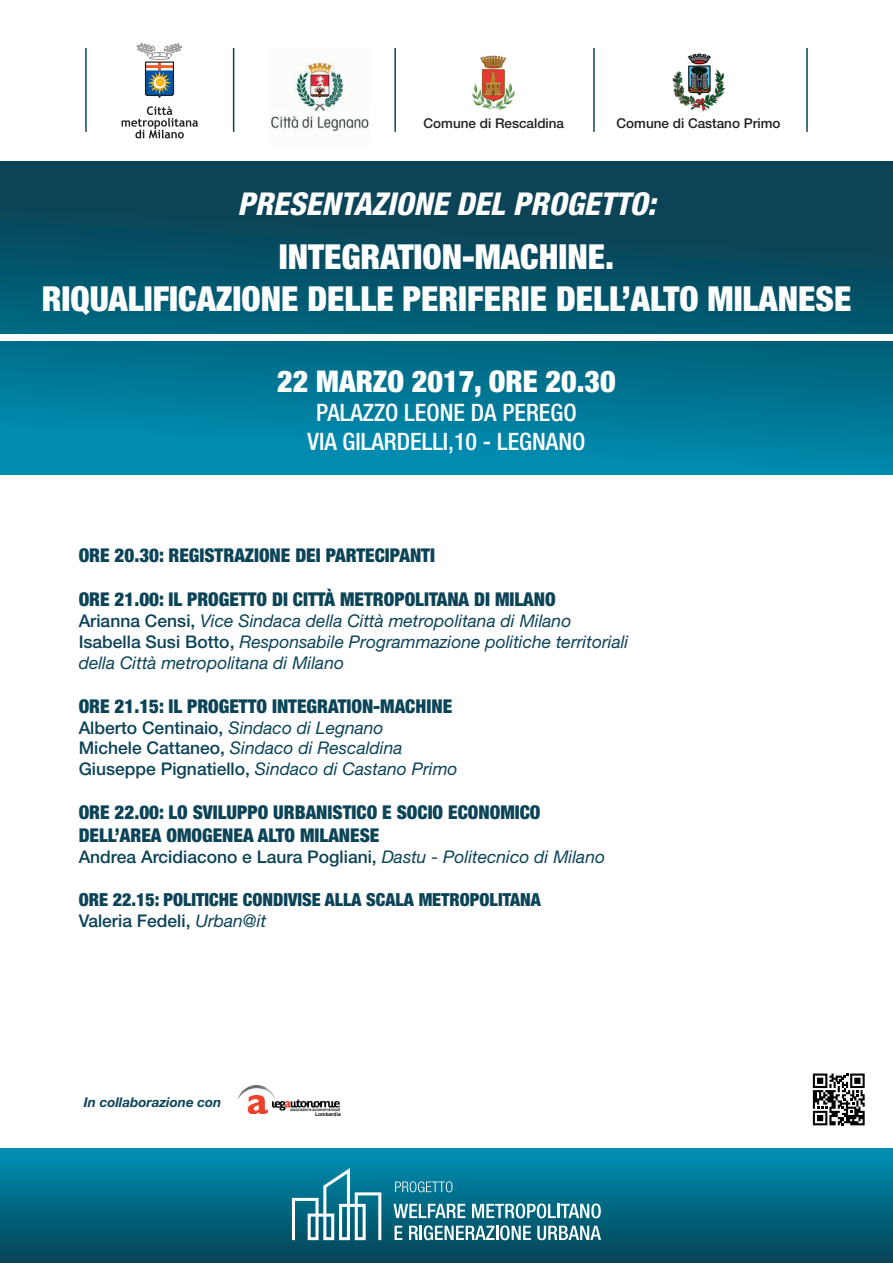
<style>
.page{position:relative;width:893px;height:1263px;background:#fff}
.page>*{position:absolute;margin:0;border:0;box-sizing:border-box;transform-origin:0 0}
.t1{font:900 condensed 34.5px/41.4px "Helvetica Neue LT Std";color:#fff;text-align:center}
.t2{font:italic 800 condensed 31.5px "Helvetica Neue LT Std";color:#fff}
.t3{font:900 condensed 30px "Helvetica Neue LT Std";color:#fff}
.t4{font:500 condensed 24px/28.8px "Helvetica Neue LT Std";color:#fff}
.t5{font:900 condensed 19.05px/22.8px "Helvetica Neue LT Std";color:#0b4357}
.t6{font:900 condensed 18px "Helvetica Neue LT Std";color:#0b4357}
.t7{font:italic 17.4px/21px "Helvetica Neue LT Std";color:#0b4357}
.t8{font:500 17.4px "Helvetica Neue LT Std";color:#0b4357}
.t9{font:500 13.5px "Helvetica Neue LT Std";color:#231f20}
.t10{font:italic 700 13.5px "Helvetica Neue LT Std";color:#0b4357}
.t11{font:700 4.95px "Arial";letter-spacing:.01em;color:#000001}
.s1{font-weight:500;font-style:normal}
.s2{font-weight:400;font-style:italic}
</style>
<div class="page">
<div style="left:0;top:1149px;width:893px;height:114px;background:linear-gradient(to bottom,#0090b5,#064456)"></div>
<div style="left:0;top:162px;width:893px;height:312px;background:linear-gradient(to bottom,#0c3747,#008db0)"></div>
<div style="left:0;top:334px;width:893px;height:6px;background:#fff"></div>
<svg style="left:292px;top:1168px;width:89px;height:72px"></svg>
<svg style="left:393px;top:1204px;width:72px;height:14px"></svg>
<svg style="left:472px;top:1203px;width:129px;height:15px"></svg>
<svg style="left:395px;top:1226px;width:7px;height:14px"></svg>
<svg style="left:409px;top:1225px;width:122px;height:15px"></svg>
<svg style="left:537px;top:1226px;width:64px;height:14px"></svg>
<svg style="left:395px;top:1181px;width:58px;height:11px"></svg>
<svg style="left:813px;top:1073px;width:52px;height:52px"></svg>
<hr style="left:233px;top:48px;width:1px;height:84px;background:#0b4357">
<hr style="left:85px;top:48px;width:2px;height:84px;background:#0b4357">
<hr style="left:806px;top:48px;width:2px;height:84px;background:#0b4357">
<hr style="left:394px;top:48px;width:2px;height:84px;background:#0b4357">
<hr style="left:593px;top:48px;width:2px;height:84px;background:#0b4357">
<img style="left:271px;top:62px;width:98px;height:69px">
<img style="left:473px;top:55px;width:42px;height:55px">
<img style="left:672px;top:53px;width:53px;height:59px">
<svg style="left:122px;top:106px;width:76px;height:32px"></svg>
<svg style="left:137px;top:43px;width:46px;height:55px"></svg>
<img style="left:239px;top:1085px;width:35px;height:28px">
<img style="left:272px;top:1099px;width:68px;height:12px">
<p class="t9" style="left:424px;top:115px;width:142px">Comune di Rescaldina</p>
<p class="t9" style="left:616px;top:115px;width:166px">Comune di Castano Primo</p>
<h2 class="t2" style="left:237px;top:185px;width:420px">PRESENTAZIONE DEL PROGETTO:</h2>
<h1 class="t1" style="left:42px;top:236px;width:811px">INTEGRATION-MACHINE.<br>RIQUALIFICAZIONE DELLE PERIFERIE DELL’ALTO MILANESE</h1>
<h3 class="t3" style="left:277px;top:363px;width:58px">22 MARZO</h3>
<h3 class="t3" style="left:412px;top:363px;width:205px">2017, ORE 20.30</h3>
<h3 class="t4" style="left:307px;top:398px;width:271px;text-indent:9px">PALAZZO LEONE DA PEREGO<br>VIA GILARDELLI,10 - LEGNANO</h3>
<p class="t5" style="left:79px;top:544px;width:358px">ORE 20.30: REGISTRAZIONE DEI PARTECIPANTI</p>
<p class="t5" style="left:79px;top:587px;width:478px">ORE 21.00: IL PROGETTO DI CITTÀ METROPOLITANA DI MILANO</p>
<p class="t7" style="left:79px;top:610px;width:551px"><span class="s1">Arianna Censi,</span> Vice Sindaca della Città metropolitana di Milano<br><span class="s1">Isabella Susi Botto,</span> Responsabile Programmazione politiche territoriali della Città metropolitana di Milano</p>
<p class="t5" style="left:79px;top:694px;width:375px">ORE 21.15: IL PROGETTO INTEGRATION-MACHINE</p>
<p class="t7" style="left:79px;top:716px;width:380px"><span class="s1">Alberto Centinaio,</span> Sindaco di Legnano<br><span class="s1">Michele Cattaneo,</span> Sindaco di Rescaldina<br><span class="s1">Giuseppe Pignatiello,</span> Sindaco di Castano Primo</p>
<p class="t5" style="left:79px;top:801px;width:463px">ORE 22.00: LO SVILUPPO URBANISTICO E SOCIO ECONOMICO<br>DELL’AREA OMOGENEA ALTO MILANESE</p>
<p class="t8" style="left:79px;top:846px;width:528px">Andrea Arcidiacono e Laura Pogliani, <span class="s2">Dastu - Politecnico di Milano</span></p>
<p class="t6" style="left:79px;top:888px;width:11px">ORE</p>
<p class="t6" style="left:113px;top:888px;width:429px">22.15: POLITICHE CONDIVISE ALLA SCALA METROPOLITANA</p>
<p class="t8" style="left:79px;top:910px;width:189px">Valeria Fedeli, <span class="s2">Urban@it</span></p>
<p class="t10" style="left:84px;top:1093px;width:139px">In collaborazione con</p>
<p class="t11" style="left:315px;top:1111px;width:27px">Lombardia</p>
</div>
